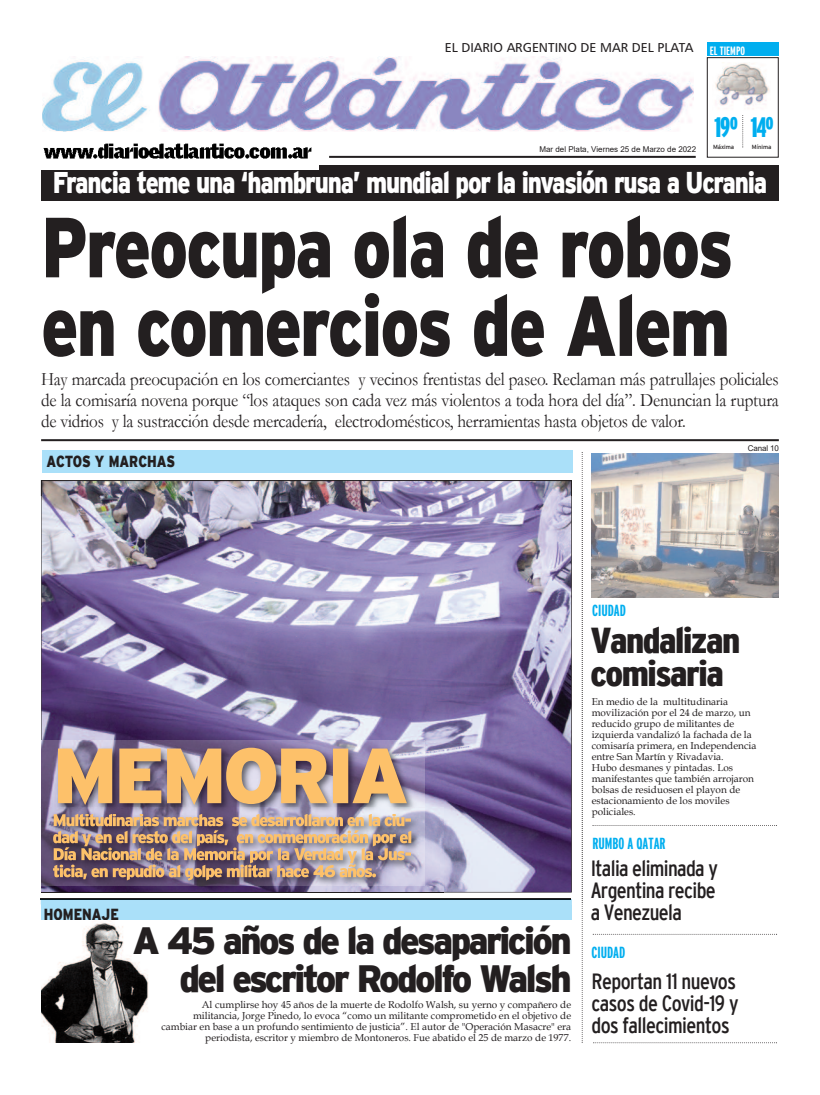
<style>
.page{position:relative;width:820px;height:1095px;background:#fff}
.page>*{position:absolute;margin:0;border:0;box-sizing:border-box;transform-origin:0 0}
.t1{font:900 85px/78.5px "Interstate";letter-spacing:-.03em;color:#231f20;scale:.81 1}
.t2{font:900 38px/38px "Interstate";letter-spacing:-.07em;color:#231f20;text-align:right;scale:.95 1}
.t3{font:900 condensed 36px/33px "Interstate";letter-spacing:-.04em;color:#231f20;scale:1.07 1}
.t4{font:900 30px "Interstate";letter-spacing:-.05em;color:#fff;scale:.8 1}
.t5{font:900 extra-condensed 28px "Interstate";color:#00aeef}
.t6{font:condensed 22px/22px "Interstate";letter-spacing:-.025em;color:#231f20;text-align:justify}
.t7{font:19px/21px "Garamond";letter-spacing:-.015em;color:#231f20;text-align:justify;scale:.9 1}
.t8{font:700 extra-condensed 16px "Interstate";color:#00aeef}
.t9{font:900 16px "Interstate";color:#231f20;scale:.8 1}
.t10{font:13px "Humanist 777 BT Roman B";color:#231f20}
.t11{font:700 extra-condensed 12px "Interstate";color:#fff}
.t12{font:10px/11px "Book Antiqua";color:#231f20}
.t13{font:8px "Arial";color:#231f20}
.t14{font:6px "Interstate";letter-spacing:-.005em;color:#231f20}
</style>
<div class="page">
<div style="left:41px;top:898px;width:530px;height:21px;background:#aae0f9"></div>
<img style="left:43px;top:482px;width:526px;height:14px">
<hr style="left:41px;top:439px;width:737px;height:2px;background:#231f20">
<div style="left:42px;top:450px;width:530px;height:22px;background:#aae0f9"></div>
<svg style="left:593px;top:933px;width:182px;height:1px"></svg>
<img style="left:591px;top:453px;width:187px;height:144px">
<img style="left:40px;top:496px;width:543px;height:408px">
<img style="left:41px;top:897px;width:530px;height:7px">
<img style="left:42px;top:496px;width:529px;height:395px">
<svg style="left:581px;top:452px;width:1px;height:589px"></svg>
<img style="left:42px;top:56px;width:651px;height:75px">
<hr style="left:329px;top:156px;width:366px;height:2px;background:#231f20">
<div style="left:706px;top:57px;width:72px;height:100px;border:1px solid #231f20"></div>
<div style="left:706px;top:43px;width:72px;height:13px;background:#00aeef"></div>
<svg style="left:742px;top:115px;width:1px;height:32px"></svg>
<img style="left:715px;top:62px;width:55px;height:47px">
<img style="left:40px;top:807px;width:403px;height:91px">
<img style="left:42px;top:885px;width:401px;height:7px">
<img style="left:424px;top:807px;width:19px;height:78px">
<img style="left:41px;top:897px;width:402px;height:1px">
<img style="left:41px;top:919px;width:119px;height:123px">
<img style="left:41px;top:740px;width:383px;height:145px">
<svg style="left:58px;top:747px;width:348px;height:57px;background:#cba277"></svg>
<svg style="left:53px;top:813px;width:77px;height:66px;background:#9a7969"></svg>
<div style="left:41px;top:165px;width:737px;height:35px;background:#231f20"></div>
<img style="left:41px;top:143px;width:277px;height:26px">
<h3 class="t10" style="left:444px;top:40px;width:250px">EL DIARIO ARGENTINO DE MAR DEL PLATA</h3>
<p class="t11" style="left:709px;top:44px;width:37px">EL TIEMPO</p>
<p class="t13" style="left:539px;top:145px;width:158px">Mar del Plata, Viernes 25 de Marzo de 2022</p>
<h3 class="t5" style="left:714px;top:111px;width:61px">19º 14º</h3>
<p class="t14" style="left:712px;top:143px;width:23px">Máxima</p>
<p class="t14" style="left:751px;top:143px;width:21px">Mínima</p>
<h3 class="t4" style="left:53px;top:165px;width:894px">Francia teme una ‘hambruna’ mundial por la invasión rusa a Ucrania</h3>
<h1 class="t1" style="left:41px;top:207px;width:856px">Preocupa ola de robos en comercios de Alem</h1>
<p class="t7" style="left:41px;top:369px;width:820px">Hay marcada preocupación en los comerciantes y vecinos frentistas del paseo. Reclaman más patrullajes policiales de la comisaría novena porque “los ataques son cada vez más violentos a toda hora del día”. Denuncian la ruptura de vidrios y la sustracción desde mercadería, electrodomésticos, herramientas hasta objetos de valor.</p>
<h3 class="t9" style="left:47px;top:452px;width:162px">ACTOS Y MARCHAS</h3>
<p class="t13" style="left:747px;top:443px;width:33px">Canal 10</p>
<h3 class="t9" style="left:44px;top:904px;width:95px">HOMENAJE</h3>
<h2 class="t2" style="left:132px;top:921px;width:463px">A 45 años de la desaparición del escritor Rodolfo Walsh</h2>
<p class="t12" style="left:161px;top:999px;width:411px;text-align:right">Al cumplirse hoy 45 años de la muerte de Rodolfo Walsh, su yerno y compañero de militancia, Jorge Pinedo, lo evoca “como un militante comprometido en el objetivo de cambiar en base a un profundo sentimiento de justicia”. El autor de "Operación Masacre" era periodista, escritor y miembro de Montoneros. Fue abatido el 25 de marzo de 1977.</p>
<h3 class="t8" style="left:592px;top:601px;width:35px">CIUDAD</h3>
<h3 class="t3" style="left:590px;top:623px;width:142px">Vandalizan comisaria</h3>
<p class="t12" style="left:591px;top:696px;width:166px">En medio de la multitudinaria movilización por el 24 de marzo, un reducido grupo de militantes de izquierda vandalizó la fachada de la comisaría primera, en Independencia entre San Martín y Rivadavia.<br>Hubo desmanes y pintadas. Los manifestantes que también arrojaron bolsas de residuosen el playon de estacionamiento de los moviles policiales.</p>
<h3 class="t8" style="left:592px;top:834px;width:75px">RUMB0 A QATAR</h3>
<h3 class="t6" style="left:590px;top:857px;width:129px">Italia eliminada y Argentina recibe a Venezuela</h3>
<h3 class="t8" style="left:591px;top:942px;width:35px">CIUDAD</h3>
<h3 class="t6" style="left:591px;top:969px;width:149px">Reportan 11 nuevos casos de Covid-19 y dos fallecimientos</h3>
</div>
